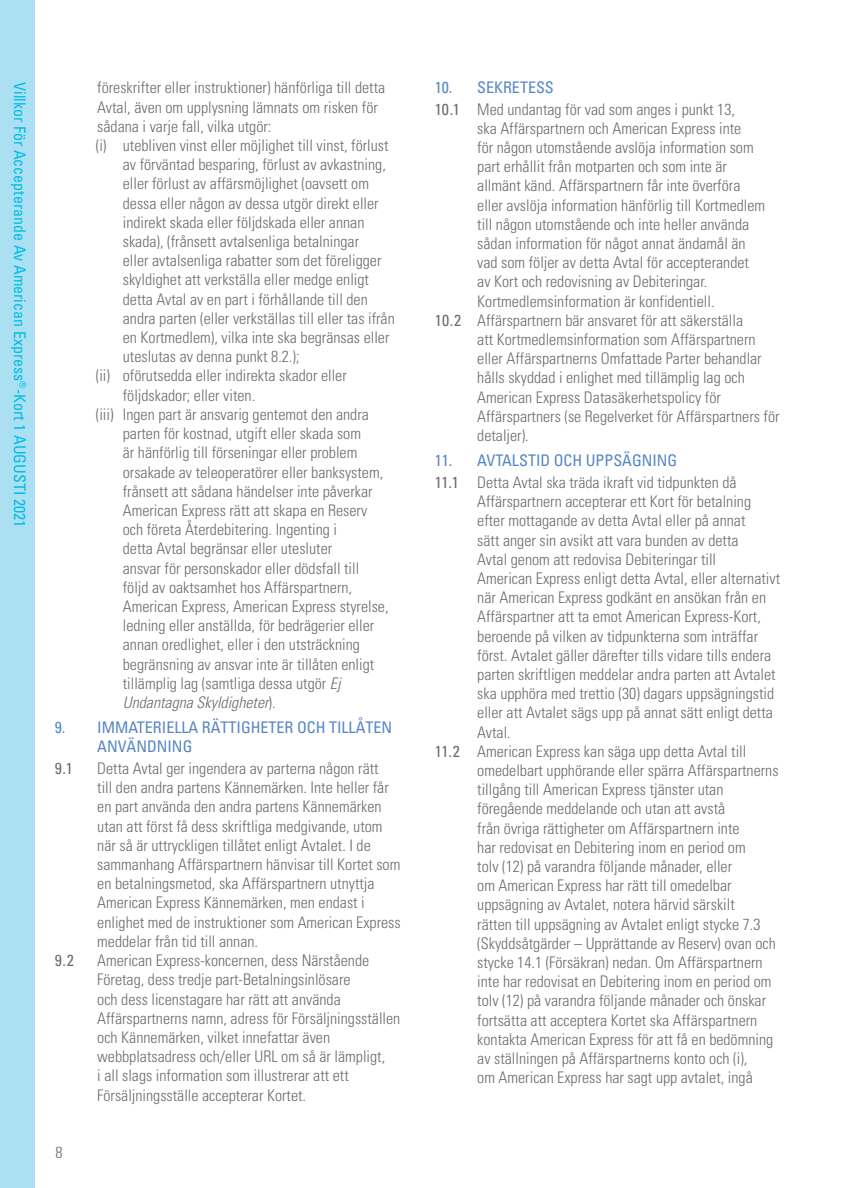
<style>
.page{position:relative;width:856px;height:1188px;background:#fff}
.page>*{position:absolute;margin:0;border:0;box-sizing:border-box;transform-origin:0 0}
.t1{font:300 condensed 16px/19.2px "Univers";color:#6c6d70}
.t2{font:condensed 16px "Univers";color:#02bce5}
.t3{font:condensed 16px/19.2px "Univers";color:#5786c5}
.t4{font:italic 300 condensed 16px "Univers";color:#6c6d70}
.t5{font:condensed 16px "Univers";color:#6c6d70}
.s1{font-style:italic}
.s2{font-style:normal}
.s3{font-weight:400;color:#5786c5}
.s4{font-weight:400}
</style>
<div class="page">
<div style="left:0;top:0;width:34px;height:1188px;background:#abe0f3"></div>
<p class="t2" style="left:30px;top:82px;width:446px;rotate:90deg">Villkor För Accepterande Av American Express<sup>®</sup>-Kort 1 AUGUSTI 2021</p>
<p class="t1" style="left:97px;top:78px;width:289px">föreskrifter eller instruktioner) hänförliga till detta</p>
<p class="t1" style="left:97px;top:97px;width:282px">Avtal, även om upplysning lämnats om risken för</p>
<p class="t1" style="left:97px;top:116px;width:176px">sådana i varje fall, vilka utgör:</p>
<p class="t1" style="left:96px;top:136px;width:294px">(i) utebliven vinst eller möjlighet till vinst, förlust</p>
<p class="t1" style="left:123px;top:155px;width:264px">av förväntad besparing, förlust av avkastning,</p>
<p class="t1" style="left:123px;top:174px;width:248px">eller förlust av affärsmöjlighet (oavsett om</p>
<p class="t1" style="left:123px;top:193px;width:257px">dessa eller någon av dessa utgör direkt eller</p>
<p class="t1" style="left:123px;top:212px;width:243px">indirekt skada eller följdskada eller annan</p>
<p class="t1" style="left:123px;top:232px;width:238px">skada), (frånsett avtalsenliga betalningar</p>
<p class="t1" style="left:123px;top:251px;width:260px">eller avtalsenliga rabatter som det föreligger</p>
<p class="t1" style="left:123px;top:270px;width:248px">skyldighet att verkställa eller medge enligt</p>
<p class="t1" style="left:123px;top:289px;width:246px">detta Avtal av en part i förhållande till den</p>
<p class="t1" style="left:123px;top:308px;width:273px">andra parten (eller verkställas till eller tas ifrån</p>
<p class="t1" style="left:123px;top:328px;width:268px">en Kortmedlem), vilka inte ska begränsas eller</p>
<p class="t1" style="left:123px;top:347px;width:178px">uteslutas av denna punkt 8.2.);</p>
<p class="t1" style="left:96px;top:366px;width:252px">(ii) oförutsedda eller indirekta skador eller</p>
<p class="t1" style="left:123px;top:385px;width:134px">följdskador; eller viten.</p>
<p class="t1" style="left:96px;top:404px;width:274px">(iii) Ingen part är ansvarig gentemot den andra</p>
<p class="t1" style="left:123px;top:424px;width:240px">parten för kostnad, utgift eller skada som</p>
<p class="t1" style="left:123px;top:443px;width:236px">är hänförlig till förseningar eller problem</p>
<p class="t1" style="left:123px;top:462px;width:262px">orsakade av teleoperatörer eller banksystem,</p>
<p class="t1" style="left:123px;top:481px;width:251px">frånsett att sådana händelser inte påverkar</p>
<p class="t1" style="left:123px;top:500px;width:246px">American Express rätt att skapa en Reserv</p>
<p class="t1" style="left:123px;top:520px;width:216px">och företa Återdebitering. Ingenting i</p>
<p class="t1" style="left:123px;top:539px;width:211px">detta Avtal begränsar eller utesluter</p>
<p class="t1" style="left:123px;top:558px;width:238px">ansvar för personskador eller dödsfall till</p>
<p class="t1" style="left:123px;top:577px;width:231px">följd av oaktsamhet hos Affärspartnern,</p>
<p class="t1" style="left:123px;top:596px;width:267px">American Express, American Express styrelse,</p>
<p class="t1" style="left:123px;top:616px;width:253px">ledning eller anställda, för bedrägerier eller</p>
<p class="t1" style="left:123px;top:635px;width:239px">annan oredlighet, eller i den utsträckning</p>
<p class="t1" style="left:123px;top:654px;width:253px">begränsning av ansvar inte är tillåten enligt</p>
<p class="t1" style="left:123px;top:673px;width:219px">tillämplig lag (samtliga dessa utgör <span class="s1">Ej</span></p>
<p class="t4" style="left:123px;top:693px;width:154px">Undantagna Skyldigheter<span class="s2">).</span></p>
<p class="t3" style="left:97px;top:717px;width:296px;text-indent:-43px">9. IMMATERIELLA RÄTTIGHETER OCH TILLÅTEN<br>ANVÄNDNING</p>
<p class="t5" style="left:55px;top:758px;width:20px">9.1</p>
<p class="t1" style="left:97px;top:758px;width:305px">Detta Avtal ger ingendera av parterna någon rätt<br>till den andra partens Kännemärken. Inte heller får en part använda den andra partens Kännemärken utan att först få dess skriftliga medgivande, utom när så är uttryckligen tillåtet enligt Avtalet. I de sammanhang Affärspartnern hänvisar till Kortet som en betalningsmetod, ska Affärspartnern utnyttja American Express Kännemärken, men endast i enlighet med de instruktioner som American Express meddelar från tid till annan.</p>
<p class="t5" style="left:55px;top:950px;width:21px">9.2</p>
<p class="t1" style="left:97px;top:950px;width:304px">American Express-koncernen, dess Närstående Företag, dess tredje part-Betalningsinlösare<br>och dess licenstagare har rätt att använda Affärspartnerns namn, adress för Försäljningsställen och Kännemärken, vilket innefattar även webbplatsadress och/eller URL om så är lämpligt,<br>i all slags information som illustrerar att ett Försäljningsställe accepterar Kortet.</p>
<p class="t1" style="left:56px;top:1143px;width:9px">8</p>
<p class="t1" style="left:435px;top:76px;width:302px;line-height:22px"><span class="s3">10. SEKRETESS<br></span><span class="s4">10.1</span> Med undantag för vad som anges i punkt 13,</p>
<p class="t1" style="left:477px;top:118px;width:265px">ska Affärspartnern och American Express inte</p>
<p class="t1" style="left:477px;top:137px;width:278px">för någon utomstående avslöja information som</p>
<p class="t1" style="left:477px;top:157px;width:251px">part erhållit från motparten och som inte är</p>
<p class="t1" style="left:477px;top:176px;width:265px">allmänt känd. Affärspartnern får inte överföra</p>
<p class="t1" style="left:477px;top:195px;width:289px">eller avslöja information hänförlig till Kortmedlem</p>
<p class="t1" style="left:477px;top:214px;width:273px">till någon utomstående och inte heller använda</p>
<p class="t1" style="left:477px;top:233px;width:270px">sådan information för något annat ändamål än</p>
<p class="t1" style="left:477px;top:253px;width:273px">vad som följer av detta Avtal för accepterandet</p>
<p class="t1" style="left:477px;top:272px;width:231px">av Kort och redovisning av Debiteringar.</p>
<p class="t1" style="left:477px;top:291px;width:239px">Kortmedlemsinformation är konfidentiell.</p>
<p class="t1" style="left:435px;top:310px;width:310px"><span class="s4">10.2</span> Affärspartnern bär ansvaret för att säkerställa</p>
<p class="t1" style="left:477px;top:329px;width:280px">att Kortmedlemsinformation som Affärspartnern</p>
<p class="t1" style="left:477px;top:349px;width:286px">eller Affärspartnerns Omfattade Parter behandlar</p>
<p class="t1" style="left:477px;top:368px;width:269px">hålls skyddad i enlighet med tillämplig lag och</p>
<p class="t1" style="left:477px;top:387px;width:245px">American Express Datasäkerhetspolicy för</p>
<p class="t1" style="left:477px;top:406px;width:304px">Affärspartners (se Regelverket för Affärspartners för</p>
<p class="t1" style="left:477px;top:425px;width:53px">detaljer).</p>
<p class="t1" style="left:435px;top:449px;width:303px;line-height:22px"><span class="s3">11. AVTALSTID OCH UPPSÄGNING<br></span><span class="s4">11.1</span> Detta Avtal ska träda ikraft vid tidpunkten då</p>
<p class="t1" style="left:477px;top:492px;width:275px">Affärspartnern accepterar ett Kort för betalning</p>
<p class="t1" style="left:477px;top:511px;width:270px">efter mottagande av detta Avtal eller på annat</p>
<p class="t1" style="left:477px;top:530px;width:263px">sätt anger sin avsikt att vara bunden av detta</p>
<p class="t1" style="left:477px;top:549px;width:240px">Avtal genom att redovisa Debiteringar till</p>
<p class="t1" style="left:477px;top:568px;width:304px">American Express enligt detta Avtal, eller alternativt</p>
<p class="t1" style="left:477px;top:588px;width:290px">när American Express godkänt en ansökan från en</p>
<p class="t1" style="left:477px;top:607px;width:285px">Affärspartner att ta emot American Express-Kort,</p>
<p class="t1" style="left:477px;top:626px;width:282px">beroende på vilken av tidpunkterna som inträffar</p>
<p class="t1" style="left:477px;top:645px;width:295px">först. Avtalet gäller därefter tills vidare tills endera</p>
<p class="t1" style="left:477px;top:664px;width:300px">parten skriftligen meddelar andra parten att Avtalet</p>
<p class="t1" style="left:477px;top:684px;width:298px">ska upphöra med trettio (30) dagars uppsägningstid</p>
<p class="t1" style="left:477px;top:703px;width:297px">eller att Avtalet sägs upp på annat sätt enligt detta</p>
<p class="t1" style="left:477px;top:722px;width:35px">Avtal.</p>
<p class="t1" style="left:435px;top:741px;width:313px"><span class="s4">11.2</span> American Express kan säga upp detta Avtal till</p>
<p class="t1" style="left:477px;top:760px;width:303px">omedelbart upphörande eller spärra Affärspartnerns</p>
<p class="t1" style="left:477px;top:780px;width:248px">tillgång till American Express tjänster utan</p>
<p class="t1" style="left:477px;top:799px;width:249px">föregående meddelande och utan att avstå</p>
<p class="t1" style="left:477px;top:818px;width:264px">från övriga rättigheter om Affärspartnern inte</p>
<p class="t1" style="left:477px;top:837px;width:270px">har redovisat en Debitering inom en period om</p>
<p class="t1" style="left:477px;top:856px;width:256px">tolv (12) på varandra följande månader, eller</p>
<p class="t1" style="left:477px;top:876px;width:256px">om American Express har rätt till omedelbar</p>
<p class="t1" style="left:477px;top:895px;width:259px">uppsägning av Avtalet, notera härvid särskilt</p>
<p class="t1" style="left:477px;top:914px;width:285px">rätten till uppsägning av Avtalet enligt stycke 7.3</p>
<p class="t1" style="left:477px;top:933px;width:300px">(Skyddsåtgärder – Upprättande av Reserv) ovan och</p>
<p class="t1" style="left:477px;top:952px;width:287px">stycke 14.1 (Försäkran) nedan. Om Affärspartnern</p>
<p class="t1" style="left:477px;top:972px;width:296px">inte har redovisat en Debitering inom en period om</p>
<p class="t1" style="left:477px;top:991px;width:290px">tolv (12) på varandra följande månader och önskar</p>
<p class="t1" style="left:477px;top:1010px;width:281px">fortsätta att acceptera Kortet ska Affärspartnern</p>
<p class="t1" style="left:477px;top:1029px;width:297px">kontakta American Express för att få en bedömning</p>
<p class="t1" style="left:477px;top:1048px;width:272px">av ställningen på Affärspartnerns konto och (i),</p>
<p class="t1" style="left:477px;top:1068px;width:277px">om American Express har sagt upp avtalet, ingå</p>
</div>
